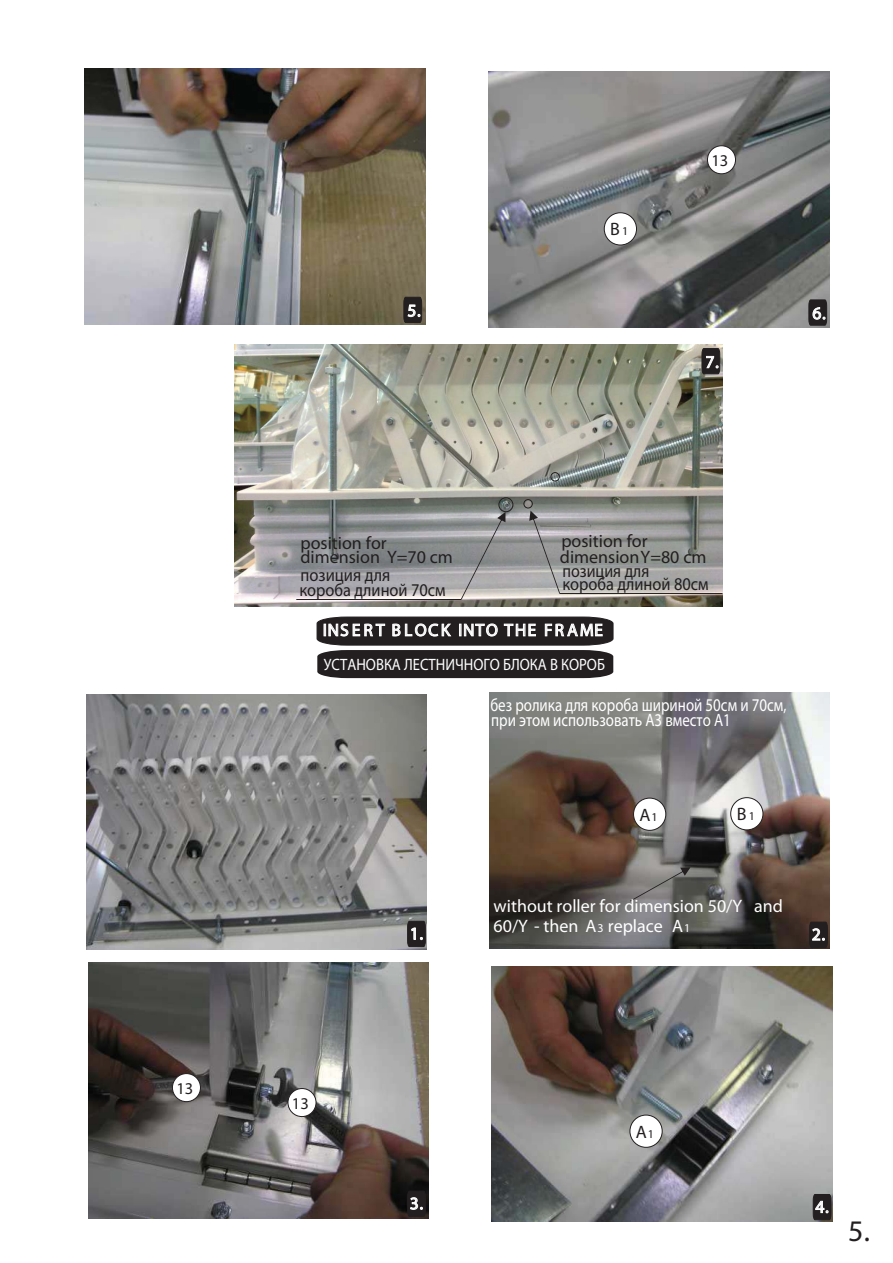
<style>
.page{position:relative;width:893px;height:1263px;background:#fff}
.page>*{position:absolute;margin:0;border:0;box-sizing:border-box;transform-origin:0 0}
.t1{font:30px "Arial";color:#231f20}
.t2{font:18px/15px "Arial";color:#fff;scale:.83 1}
.t3{font:18px/15.6px "Arial";color:#231f20}
.t4{font:18px/20.1px "Arial";color:#fff}
.t5{font:18px/14.5px "Myriad Pro";color:#231f20;scale:.92 1}
.t6{font:18px "Myriad Pro";color:#231f20;scale:.91 1}
.t7{font:18px "Myriad Pro";color:#231f20;scale:.89 1}
.t8{font:700 17.4px "Arial";letter-spacing:.11em;color:#fff}
.t9{font:700 16.5px "Arial";color:#fff;scale:.89 1}
.t10{font:16.5px "Arial";color:#231f20}
.s1{font-size:12px}
</style>
<div class="page">
<img style="left:85px;top:69px;width:340px;height:255px">
<img style="left:489px;top:72px;width:340px;height:255px">
<svg style="left:403px;top:297px;width:19px;height:26px"></svg>
<svg style="left:808px;top:300px;width:19px;height:26px"></svg>
<img style="left:86px;top:694px;width:341px;height:256px">
<img style="left:489px;top:693px;width:341px;height:255px">
<img style="left:88px;top:963px;width:341px;height:255px">
<img style="left:492px;top:966px;width:340px;height:256px">
<svg style="left:407px;top:921px;width:19px;height:26px"></svg>
<svg style="left:407px;top:1191px;width:19px;height:26px"></svg>
<svg style="left:809px;top:922px;width:19px;height:26px"></svg>
<svg style="left:813px;top:1194px;width:18px;height:26px"></svg>
<div style="left:604px;top:213px;width:32px;height:32px;background:#fff;border-radius:50%"></div>
<div style="left:604px;top:212px;width:33px;height:33px;border:1px solid #231f20;border-radius:50%"></div>
<div style="left:731px;top:798px;width:32px;height:32px;background:#fff;border-radius:50%"></div>
<div style="left:730px;top:797px;width:33px;height:33px;border:1px solid #231f20;border-radius:50%"></div>
<div style="left:633px;top:798px;width:33px;height:32px;background:#fff;border-radius:50%"></div>
<div style="left:633px;top:798px;width:33px;height:33px;border:1px solid #231f20;border-radius:50%"></div>
<div style="left:630px;top:1115px;width:32px;height:32px;background:#fff;border-radius:50%"></div>
<div style="left:629px;top:1115px;width:34px;height:33px;border:1px solid #231f20;border-radius:50%"></div>
<svg style="left:630px;top:867px;width:60px;height:34px;background:#7a7775"></svg>
<img style="left:235px;top:344px;width:487px;height:263px">
<svg style="left:702px;top:348px;width:18px;height:26px"></svg>
<svg style="left:461px;top:512px;width:44px;height:88px;background:#a1a1a1"></svg>
<hr style="left:296px;top:599px;width:165px;height:1px;background:#231f20">
<hr style="left:560px;top:593px;width:162px;height:1px;background:#231f20">
<svg style="left:529px;top:511px;width:31px;height:83px;background:#a0a0a0"></svg>
<div style="left:524px;top:499px;width:8px;height:9px;border:1px solid #231f20;border-radius:50%"></div>
<div style="left:499px;top:498px;width:14px;height:14px;border:1px solid #231f20;border-radius:50%"></div>
<div style="left:550px;top:472px;width:10px;height:9px;border:1px solid #231f20;border-radius:50%"></div>
<div style="left:707px;top:146px;width:28px;height:28px;background:#fff;border-radius:50%"></div>
<div style="left:707px;top:145px;width:29px;height:29px;border:1px solid #231f20;border-radius:50%"></div>
<div style="left:172px;top:1074px;width:28px;height:28px;background:#fff;border-radius:50%"></div>
<div style="left:172px;top:1073px;width:29px;height:29px;border:1px solid #231f20;border-radius:50%"></div>
<div style="left:288px;top:1089px;width:28px;height:28px;background:#fff;border-radius:50%"></div>
<div style="left:287px;top:1088px;width:29px;height:29px;border:1px solid #231f20;border-radius:50%"></div>
<svg style="left:317px;top:617px;width:296px;height:61px;background:#474445"></svg>
<p class="t10" style="left:176px;top:1079px;width:18px">13</p>
<p class="t3" style="left:610px;top:221px;width:20px">B<span class="s1">1</span></p>
<p class="t10" style="left:711px;top:151px;width:18px">13</p>
<p class="t8" style="left:407px;top:300px;width:15px">5.</p>
<p class="t8" style="left:812px;top:303px;width:15px">6.</p>
<p class="t8" style="left:705px;top:352px;width:15px">7.</p>
<p class="t3" style="left:300px;top:536px;width:154px;line-height:14.1px">position for dimension Y=70 cm</p>
<p class="t3" style="left:560px;top:533px;width:148px">position for dimension Y=80 cm</p>
<p class="t5" style="left:299px;top:568px;width:161px">позиция для<br>короба длиной 70см</p>
<p class="t7" style="left:562px;top:561px;width:99px">позиция для</p>
<p class="t6" style="left:562px;top:573px;width:162px">короба длиной 80см</p>
<p class="t8" style="left:323px;top:620px;width:282px">INSERT BLOCK INTO THE FRAME</p>
<p class="t9" style="left:324px;top:654px;width:317px">УСТАНОВКА ЛЕСТНИЧНОГО БЛОКА В КОРОБ</p>
<p class="t2" style="left:490px;top:697px;width:358px">без ролика для короба шириной 50см и 70см, при этом использовать А3 вместо А1</p>
<p class="t8" style="left:410px;top:923px;width:15px">1.</p>
<p class="t3" style="left:639px;top:807px;width:20px">A<span class="s1">1</span></p>
<p class="t3" style="left:737px;top:806px;width:20px">B<span class="s1">1</span></p>
<p class="t4" style="left:494px;top:896px;width:291px">without roller for dimension 50/Y and<br>60/Y - then A<span class="s1">3</span> replace A<span class="s1">1</span></p>
<p class="t8" style="left:812px;top:924px;width:15px">2.</p>
<p class="t10" style="left:292px;top:1094px;width:18px">13</p>
<p class="t8" style="left:410px;top:1193px;width:15px">3.</p>
<p class="t3" style="left:636px;top:1124px;width:20px">A<span class="s1">1</span></p>
<p class="t8" style="left:815px;top:1196px;width:15px">4.</p>
<h1 class="t1" style="left:848px;top:1213px;width:23px">5.</h1>
</div>
